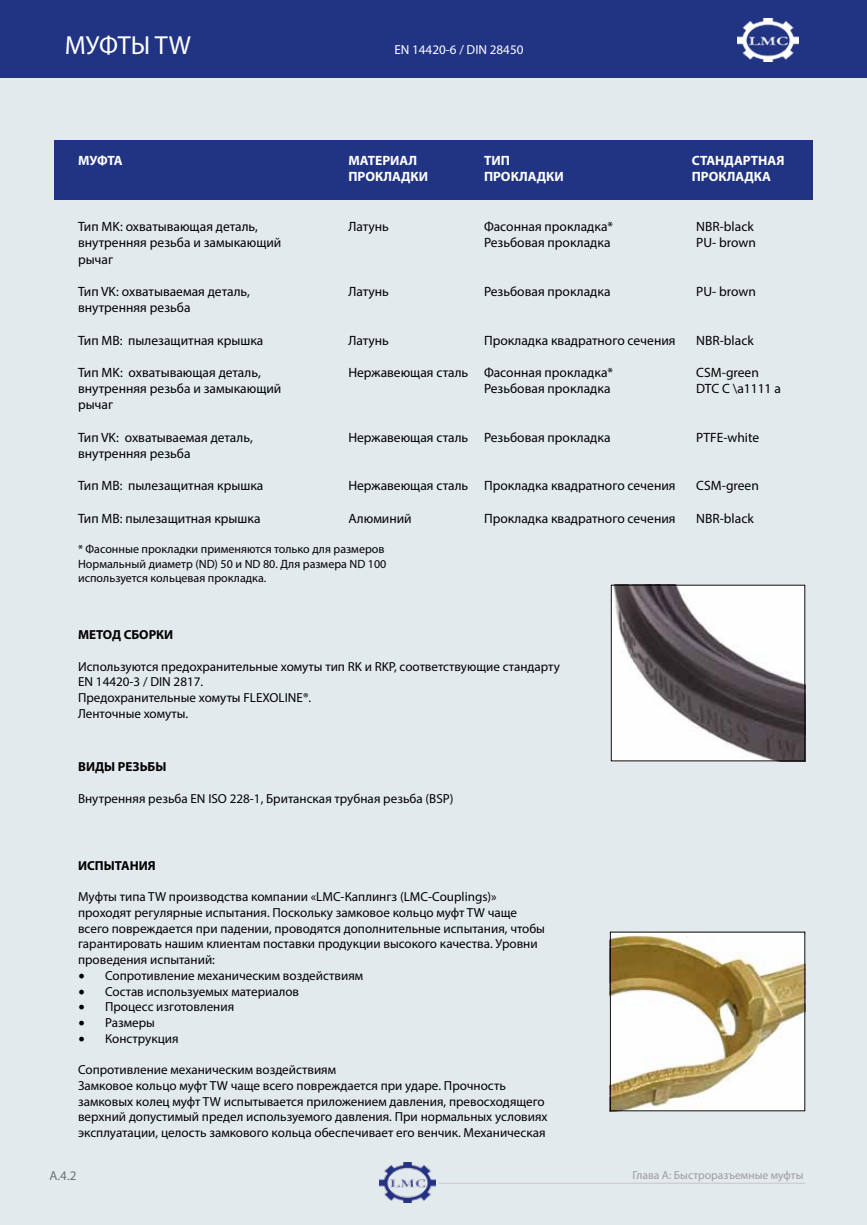
<style>
.page{position:relative;width:867px;height:1225px;background:#fff}
.page>*{position:absolute;margin:0;border:0;box-sizing:border-box;transform-origin:0 0}
.t1{font:26.25px "Myriad Pro";letter-spacing:-.005em;color:#fff}
.t2{font:13.5px/16.2px "Myriad Pro";color:#000}
.t3{font:700 13.5px/16.2px "Myriad Pro";color:#fff}
.t4{font:13.05px/15.8px "Myriad Pro";color:#000}
.t5{font:700 13.05px "Myriad Pro";color:#000}
.t6{font:13.05px "Myriad Pro";color:#fff}
.t7{font:13.05px "Myriad Pro";color:#706f6f}
.t8{font:12px/14.4px "Myriad Pro";color:#000}
.t9{font:11.7px "Myriad Pro";color:#9d9d9c}
.s1{font-family:"Minion Pro";font-size:18px}
</style>
<div class="page">
<div style="left:0;top:72px;width:866px;height:1153px;background:#e3eaee"></div>
<hr style="left:438px;top:1183px;width:367px;height:1px;background:#c6c6c6">
<img style="left:379px;top:1163px;width:56px;height:40px">
<img style="left:609px;top:935px;width:193px;height:176px">
<div style="left:0;top:0;width:866px;height:77px;background:#213383"></div>
<img style="left:612px;top:585px;width:193px;height:176px">
<img style="left:737px;top:19px;width:60px;height:43px">
<div style="left:54px;top:140px;width:758px;height:60px;background:#213383"></div>
<h1 class="t1" style="left:65px;top:29px;width:128px">МУФТЫ TW</h1>
<p class="t6" style="left:394px;top:42px;width:131px">EN 14420-6 / DIN 28450</p>
<p class="t3" style="left:78px;top:152px;width:46px">МУФТА</p>
<p class="t3" style="left:348px;top:152px;width:81px">МАТЕРИАЛ<br>ПРОКЛАДКИ</p>
<p class="t3" style="left:484px;top:152px;width:81px">ТИП<br>ПРОКЛАДКИ</p>
<p class="t3" style="left:691px;top:152px;width:94px">СТАНДАРТНАЯ<br>ПРОКЛАДКА</p>
<p class="t2" style="left:78px;top:218px;width:205px">Тип MK: охватывающая деталь, внутренняя резьба и замыкающий рычаг</p>
<p class="t2" style="left:78px;top:283px;width:173px">Тип VK: охватываемая деталь, внутренняя резьба</p>
<p class="t2" style="left:78px;top:332px;width:187px">Тип MB: пылезащитная крышка</p>
<p class="t2" style="left:78px;top:364px;width:205px">Тип MK: охватывающая деталь, внутренняя резьба и замыкающий рычаг</p>
<p class="t2" style="left:78px;top:429px;width:176px">Тип VK: охватываемая деталь, внутренняя резьба</p>
<p class="t2" style="left:78px;top:478px;width:187px">Тип MB: пылезащитная крышка</p>
<p class="t2" style="left:78px;top:510px;width:184px">Тип MB: пылезащитная крышка</p>
<p class="t8" style="left:78px;top:542px;width:310px">* Фасонные прокладки применяются только для размеров<br>Нормальный диаметр (ND) 50 и ND 80. Для размера ND 100 используется кольцевая прокладка.</p>
<p class="t2" style="left:348px;top:218px;width:42px">Латунь</p>
<p class="t2" style="left:348px;top:283px;width:42px">Латунь</p>
<p class="t2" style="left:348px;top:332px;width:42px">Латунь</p>
<p class="t2" style="left:348px;top:364px;width:121px">Нержавеющая сталь</p>
<p class="t2" style="left:348px;top:429px;width:121px">Нержавеющая сталь</p>
<p class="t2" style="left:348px;top:478px;width:121px">Нержавеющая сталь</p>
<p class="t2" style="left:348px;top:510px;width:65px">Алюминий</p>
<p class="t2" style="left:484px;top:218px;width:130px">Фасонная прокладка*<br>Резьбовая прокладка</p>
<p class="t2" style="left:484px;top:283px;width:128px">Резьбовая прокладка</p>
<p class="t2" style="left:484px;top:332px;width:193px">Прокладка квадратного сечения</p>
<p class="t2" style="left:484px;top:364px;width:130px">Фасонная прокладка*<br>Резьбовая прокладка</p>
<p class="t2" style="left:484px;top:429px;width:128px">Резьбовая прокладка</p>
<p class="t2" style="left:484px;top:478px;width:193px">Прокладка квадратного сечения</p>
<p class="t2" style="left:484px;top:510px;width:193px">Прокладка квадратного сечения</p>
<p class="t5" style="left:78px;top:626px;width:97px">МЕТОД СБОРКИ</p>
<p class="t4" style="left:78px;top:658px;width:483px">Используются предохранительные хомуты тип RK и RKP, соответствующие стандарту EN 14420-3 / DIN 2817.<br>Предохранительные хомуты FLEXOLINE®.<br>Ленточные хомуты.</p>
<p class="t5" style="left:78px;top:758px;width:90px">ВИДЫ РЕЗЬБЫ</p>
<p class="t4" style="left:78px;top:790px;width:377px">Внутренняя резьба EN ISO 228-1, Британская трубная резьба (BSP)</p>
<p class="t5" style="left:78px;top:857px;width:79px">ИСПЫТАНИЯ</p>
<p class="t4" style="left:78px;top:889px;width:468px">Муфты типа TW производства компании «LMC-Каплингз (LMC-Couplings)» проходят регулярные испытания. Поскольку замковое кольцо муфт TW чаще всего повреждается при падении, проводятся дополнительные испытания, чтобы гарантировать нашим клиентам поставки продукции высокого качества. Уровни проведения испытаний:</p>
<p class="t4" style="left:78px;top:967px;width:286px"><span class="s1">•</span> Сопротивление механическим воздействиям</p>
<p class="t4" style="left:78px;top:983px;width:222px"><span class="s1">•</span> Состав используемых материалов</p>
<p class="t4" style="left:78px;top:999px;width:158px"><span class="s1">•</span> Процесс изготовления</p>
<p class="t4" style="left:78px;top:1015px;width:78px"><span class="s1">•</span> Размеры</p>
<p class="t4" style="left:78px;top:1030px;width:102px"><span class="s1">•</span> Конструкция</p>
<p class="t4" style="left:78px;top:1062px;width:471px">Сопротивление механическим воздействиям<br>Замковое кольцо муфт TW чаще всего повреждается при ударе. Прочность замковых колец муфт TW испытывается приложением давления, превосходящего верхний допустимый предел используемого давления. При нормальных условиях эксплуатации, целость замкового кольца обеспечивает его венчик. Механическая</p>
<p class="t2" style="left:696px;top:218px;width:61px">NBR-black<br>PU- brown</p>
<p class="t2" style="left:696px;top:283px;width:61px">PU- brown</p>
<p class="t2" style="left:696px;top:332px;width:59px">NBR-black</p>
<p class="t2" style="left:696px;top:364px;width:86px">CSM-green<br>DTC C \a1111 a</p>
<p class="t2" style="left:696px;top:429px;width:64px">PTFE-white</p>
<p class="t2" style="left:696px;top:478px;width:64px">CSM-green</p>
<p class="t2" style="left:696px;top:510px;width:59px">NBR-black</p>
<p class="t7" style="left:49px;top:1167px;width:28px">A.4.2</p>
<p class="t9" style="left:632px;top:1168px;width:172px">Глава A: Быстроразъемные муфты</p>
</div>
